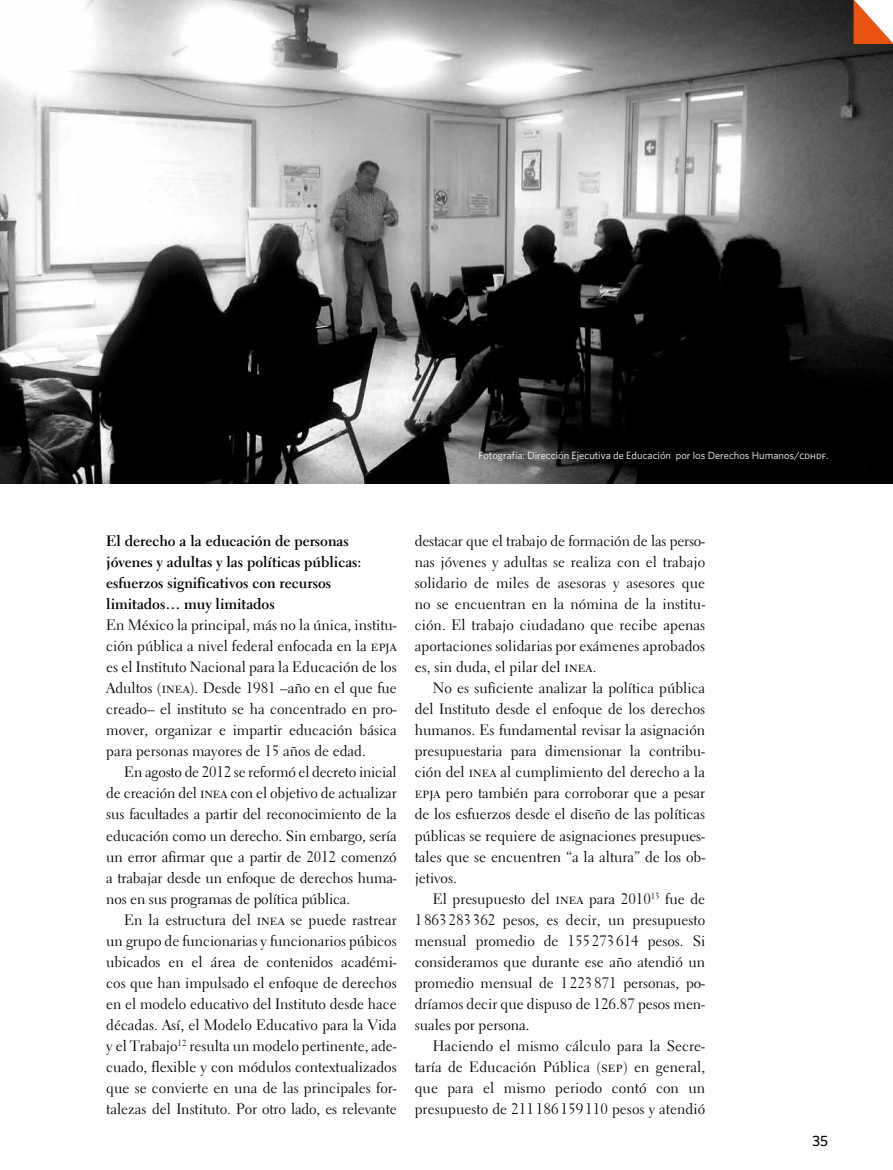
<style>
.page{position:relative;width:893px;height:1170px;background:#fff}
.page>*{position:absolute;margin:0;border:0;box-sizing:border-box;transform-origin:0 0}
.t1{font:15px/21px "Electra LT Std";color:#000;text-align:justify}
.t2{font:700 15px/21px "Electra LT Std";color:#000}
.t3{font:500 15px "Whitney";color:#000}
.t4{font:10.5px "Whitney";color:#fff}
.s1{font-family:"Whitney Book SC"}
</style>
<div class="page">
<img style="left:0;top:0;width:893px;height:483px">
<svg style="left:755px;top:0;width:138px;height:54px;background:#5d4b43"></svg>
<p class="t4" style="left:478px;top:448px;width:351px">Fotografía: Dirección Ejecutiva de Educación por los Derechos Humanos/<span class="s1">cdhdf</span>.</p>
<p class="t2" style="left:106px;top:530px;width:257px">El derecho a la educación de personas jóvenes y adultas y las políticas públicas: esfuerzos significativos con recursos limitados… muy limitados</p>
<p class="t1" style="left:106px;top:614px;width:292px">En México la principal, más no la única, institu&shy;ción pública a nivel federal enfocada en la epja es el Instituto Nacional para la Educación de los Adultos (inea). Desde 1981 –año en el que fue creado– el instituto se ha concentrado en pro&shy;mover, organizar e impartir educación básica para personas mayores de 15 años de edad.</p>
<p class="t1" style="left:106px;top:761px;width:292px;text-indent:18px">En agosto de 2012 se reformó el decreto inicial de creación del inea con el objetivo de actualizar sus facultades a partir del reconocimiento de la educación como un derecho. Sin embargo, sería un error afirmar que a partir de 2012 comenzó a trabajar desde un enfoque de derechos huma&shy;nos en sus programas de política pública.</p>
<p class="t1" style="left:106px;top:908px;width:292px;text-indent:18px">En la estructura del inea se puede rastrear un grupo de funcionarias y funcionarios púbicos ubicados en el área de contenidos académi&shy;cos que han impulsado el enfoque de derechos en el modelo educativo del Instituto desde hace décadas. Así, el Modelo Educativo para la Vida y el Trabajo<sup>12</sup> resulta un modelo pertinente, ade&shy;cuado, flexible y con módulos contextualizados que se convierte en una de las principales for&shy;talezas del Instituto. Por otro lado, es relevante</p>
<p class="t1" style="left:415px;top:530px;width:292px">destacar que el trabajo de formación de las perso&shy;nas jóvenes y adultas se realiza con el trabajo solidario de miles de asesoras y asesores que no se encuentran en la nómina de la institu&shy;ción. El trabajo ciudadano que recibe apenas aportaciones solidarias por exámenes aprobados es, sin duda, el pilar del inea.</p>
<p class="t1" style="left:415px;top:677px;width:292px;text-indent:18px">No es suficiente analizar la política pública del Instituto desde el enfoque de los derechos humanos. Es fundamental revisar la asignación presupuestaria para dimensionar la contribu&shy;ción del inea al cumplimiento del derecho a la epja pero también para corroborar que a pesar de los esfuerzos desde el diseño de las políticas públicas se requiere de asignaciones presupues&shy;tales que se encuentren “a la altura” de los ob&shy;jetivos.</p>
<p class="t1" style="left:415px;top:887px;width:292px;text-indent:18px">El presupuesto del inea para 2010<sup>13</sup> fue de 1863283362 pesos, es decir, un presupuesto mensual promedio de 155273614 pesos. Si consideramos que durante ese año atendió un promedio mensual de 1 223 871 personas, po&shy;dríamos decir que dispuso de 126.87 pesos men&shy;suales por persona.</p>
<p class="t1" style="left:415px;top:1034px;width:292px;text-indent:18px">Haciendo el mismo cálculo para la Secre&shy;taría de Educación Pública (sep) en general, que para el mismo periodo contó con un presupuesto de 211 186 159 110 pesos y atendió</p>
<p class="t3" style="left:812px;top:1131px;width:17px">35</p>
</div>
